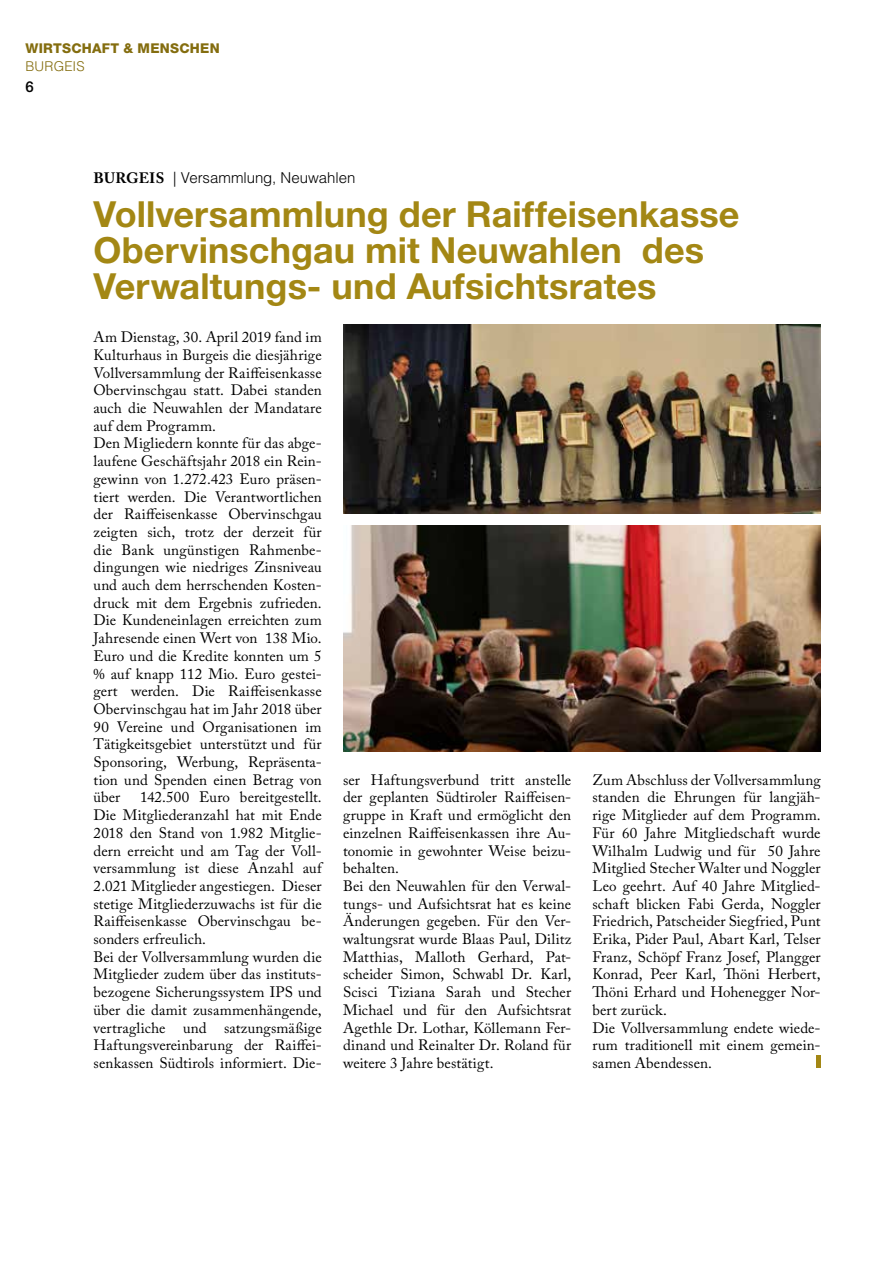
<style>
.page{position:relative;width:893px;height:1263px;background:#fff}
.page>*{position:absolute;margin:0;border:0;box-sizing:border-box;transform-origin:0 0}
.t1{font:700 36px/36px "Helvetica Neue";letter-spacing:.005em;color:#a38714}
.t2{font:15px/17.7px "Adobe Caslon Pro";letter-spacing:.005em;color:#000}
.t3{font:300 15px "Helvetica";color:#000}
.t4{font:500 15px "Helvetica Neue";color:#000}
.t5{font:800 13.5px "Helvetica Neue";letter-spacing:.02em;color:#846d0f}
.t6{font:300 13.5px "Helvetica";letter-spacing:.01em;color:#846d0f}
.s1{font-family:"Adobe Caslon Pro";font-weight:700}
</style>
<div class="page">
<img style="left:343px;top:324px;width:478px;height:189px">
<img style="left:343px;top:525px;width:478px;height:227px">
<div style="left:816px;top:1055px;width:5px;height:13px;background:#a38714"></div>
<p class="t5" style="left:26px;top:40px;width:196px">WIRTSCHAFT &amp; MENSCHEN</p>
<p class="t6" style="left:26px;top:58px;width:61px">BURGEIS</p>
<p class="t4" style="left:26px;top:78px;width:10px">6</p>
<p class="t3" style="left:94px;top:168px;width:263px"><span class="s1">BURGEIS</span> | Versammlung, Neuwahlen</p>
<h1 class="t1" style="left:94px;top:196px;width:648px">Vollversammlung der Raiffeisenkasse<br>Obervinschgau mit Neuwahlen des<br>Verwaltungs- und Aufsichtsrates</h1>
<p class="t2" style="left:94px;top:328px;width:230px">Am Dienstag, 30. April 2019 fand im Kulturhaus in Burgeis die diesjährige Vollversammlung der Raiffeisenkasse Obervinschgau statt. Dabei standen auch die Neuwahlen der Mandatare auf dem Programm.<br>Den Migliedern konnte für das abge&shy;laufene Geschäftsjahr 2018 ein Rein&shy;gewinn von 1.272.423 Euro präsen&shy;tiert werden. Die Verantwortlichen der Raiffeisenkasse Obervinschgau zeigten sich, trotz der derzeit für die Bank ungünstigen Rahmenbe&shy;dingungen wie niedriges Zinsniveau und auch dem herrschenden Kosten&shy;druck mit dem Ergebnis zufrieden.<br>Die Kundeneinlagen erreichten zum Jahresende einen Wert von 138 Mio.<br>Euro und die Kredite konnten um 5 % auf knapp 112 Mio. Euro gestei&shy;gert werden. Die Raiffeisenkasse Obervinschgau hat im Jahr 2018 über 90 Vereine und Organisationen im Tätigkeitsgebiet unterstützt und für Sponsoring, Werbung, Repräsenta&shy;tion und Spenden einen Betrag von über</p>
<p class="t2" style="left:343px;top:771px;width:230px">ser Haftungsverbund tritt anstelle der geplanten Südtiroler Raiffeisen&shy;gruppe in Kraft und ermöglicht den einzelnen Raiffeisenkassen ihre Au&shy;tonomie in gewohnter Weise beizu&shy;behalten.<br>Bei den Neuwahlen für den Verwal&shy;tungs- und Aufsichtsrat hat es keine Änderungen gegeben. Für den Ver&shy;waltungsrat wurde Blaas Paul, Dilitz Matthias, Malloth Gerhard, Pat&shy;scheider Simon, Schwabl Dr. Karl, Scisci Tiziana Sarah und Stecher Michael und für den Aufsichtsrat Agethle Dr. Lothar, Köllemann Fer&shy;dinand und Reinalter Dr. Roland für weitere 3 Jahre bestätigt.</p>
<p class="t2" style="left:592px;top:771px;width:230px">Zum Abschluss der Vollversammlung standen die Ehrungen für langjäh&shy;rige Mitglieder auf dem Programm.<br>Für 60 Jahre Mitgliedschaft wurde<br>Wilhalm Ludwig und für 50 Jahre<br>Mitglied Stecher Walter und Noggler<br>Leo geehrt. Auf 40 Jahre Mitglied&shy;schaft blicken Fabi Gerda, Noggler<br>Friedrich, Patscheider Siegfried, Punt<br>Erika, Pider Paul, Abart Karl, Telser<br>Franz, Schöpf Franz Josef, Plangger<br>Konrad, Peer Karl, Thöni Herbert,<br>Thöni Erhard und Hohenegger Nor&shy;bert zurück.<br>Die Vollversammlung endete wiede&shy;rum traditionell mit einem gemein&shy;samen Abendessen.</p>
<p class="t2" style="left:94px;top:788px;width:230px;text-indent:47px">142.500 Euro bereitgestellt.<br>Die Mitgliederanzahl hat mit Ende 2018 den Stand von 1.982 Mitglie&shy;dern erreicht und am Tag der Voll&shy;versammlung ist diese Anzahl auf 2.021 Mitglieder angestiegen. Dieser stetige Mitgliederzuwachs ist für die Raiffeisenkasse Obervinschgau be&shy;sonders erfreulich.<br>Bei der Vollversammlung wurden die Mitglieder zudem über das instituts&shy;bezogene Sicherungssystem IPS und über die damit zusammenhängende, vertragliche und satzungsmäßige Haftungsvereinbarung der Raiffei&shy;senkassen Südtirols informiert. Die-</p>
</div>
